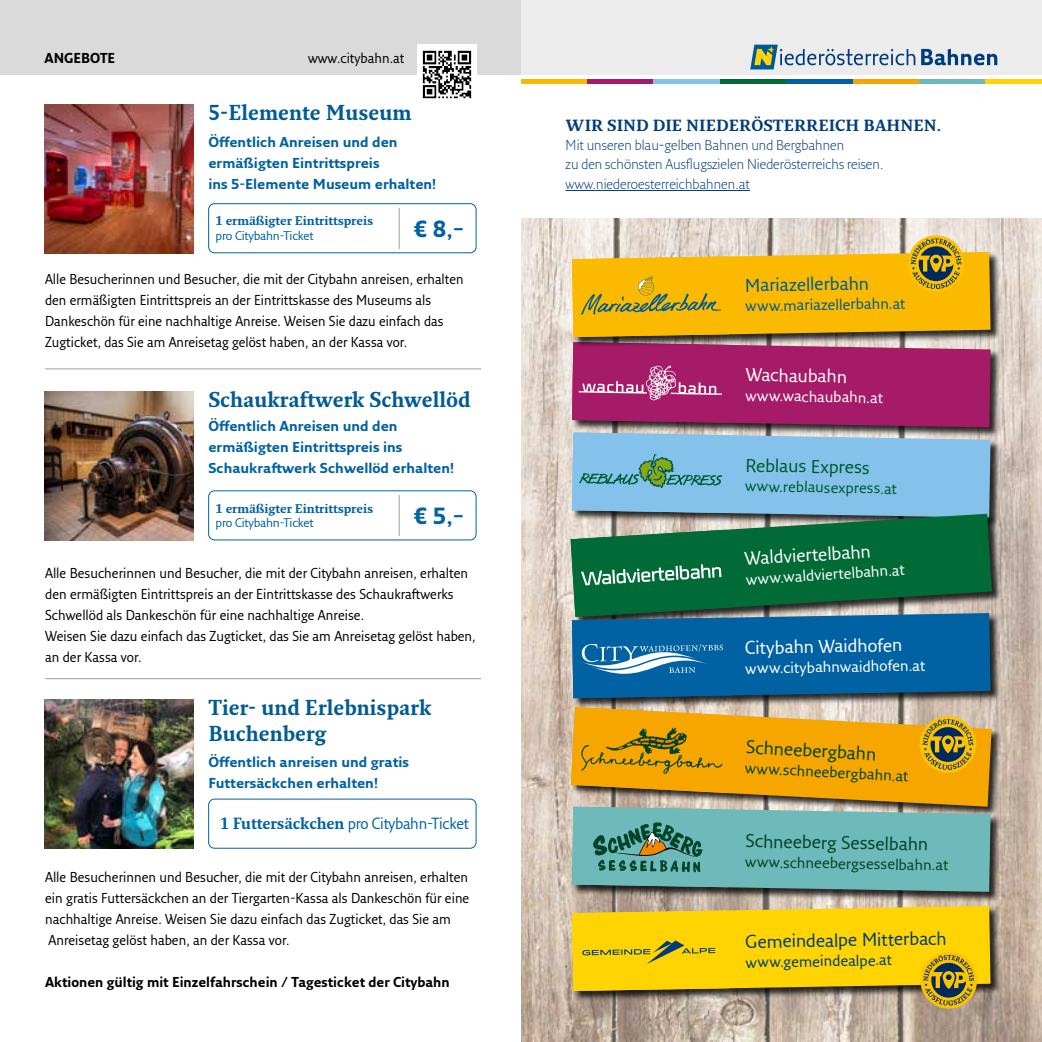
<style>
.page{position:relative;width:1042px;height:1042px;background:#fff}
.page>*{position:absolute;margin:0;border:0;box-sizing:border-box;transform-origin:0 0}
.t1{font:700 22.75px "Fresco Sans Pro";color:#0062a3}
.t2{font:700 21px/25.2px "Fresco Pro";color:#005b94;scale:.95 1}
.t3{font:18.2px "Fresco Sans Pro";color:#fff}
.t4{font:18.2px "Fresco Sans Pro";color:#004428}
.t5{font:18.2px "Fresco Sans Pro";color:#003c7c}
.t6{font:18.2px "Fresco Sans Pro";color:#005b94}
.t7{font:18.2px "Fresco Sans Pro";color:#00582d}
.t8{font:15.75px "Fresco Sans Pro";letter-spacing:-.02em;color:#0062a3;scale:.96 1}
.t9{font:700 15.75px "Fresco Pro";color:#003c7c}
.t10{font:15.05px "Fresco Sans Pro";color:#fff}
.t11{font:15.05px "Fresco Sans Pro";color:#004428}
.t12{font:15.05px "Fresco Sans Pro";color:#005b94}
.t13{font:15.05px "Fresco Sans Pro";color:#00582d}
.t14{font:15.05px "Fresco Sans Pro";color:#003c7c}
.t15{font:14px/21px "Fresco Sans Pro";color:#000;scale:.95 1}
.t16{font:14px/21px "Fresco Sans Pro";color:#000;scale:.94 1}
.t17{font:700 14px/21px "Fresco Sans Pro";color:#0062a3}
.t18{font:300 14px/19.2px "Fresco Sans Pro";color:#003c7c}
.t19{font:700 14px "Fresco Sans Pro";color:#000;scale:.95 1}
.t20{font:700 12.25px "Fresco Pro";letter-spacing:-.01em;color:#0062a3}
.t21{font:12.25px "Fresco Sans Pro";letter-spacing:-.02em;color:#0062a3}
.s1{font-family:"Fresco Pro";font-weight:700}
</style>
<div class="page">
<img style="left:45px;top:699px;width:148px;height:149px">
<div style="left:208px;top:203px;width:268px;height:50px;border:1px solid #0062a3;border-radius:6px"></div>
<hr style="left:399px;top:208px;width:1px;height:41px;background:#9c9d9d">
<div style="left:0;top:0;width:521px;height:74px;background:#dadada"></div>
<img style="left:45px;top:104px;width:148px;height:149px">
<img style="left:45px;top:391px;width:148px;height:149px">
<div style="left:208px;top:490px;width:268px;height:50px;border:1px solid #0062a3;border-radius:6px"></div>
<hr style="left:399px;top:495px;width:1px;height:41px;background:#9c9d9d">
<div style="left:208px;top:799px;width:268px;height:49px;border:1px solid #0062a3;border-radius:6px"></div>
<hr style="left:45px;top:369px;width:436px;height:1px;background:#9c9d9d">
<hr style="left:45px;top:678px;width:436px;height:1px;background:#9c9d9d">
<div style="left:417px;top:45px;width:59px;height:59px;background:#fff"></div>
<img style="left:422px;top:50px;width:50px;height:49px">
<div style="left:521px;top:0;width:521px;height:74px;background:#ececed"></div>
<div style="left:521px;top:79px;width:66px;height:5px;background:#fbba00"></div>
<div style="left:587px;top:79px;width:67px;height:5px;background:#a61b67"></div>
<div style="left:654px;top:79px;width:66px;height:5px;background:#85c2eb"></div>
<div style="left:720px;top:79px;width:66px;height:5px;background:#006b37"></div>
<div style="left:786px;top:79px;width:67px;height:5px;background:#0062a3"></div>
<div style="left:853px;top:79px;width:66px;height:5px;background:#f7a600"></div>
<div style="left:919px;top:79px;width:66px;height:5px;background:#6eb9ba"></div>
<div style="left:985px;top:79px;width:57px;height:5px;background:#ffd400"></div>
<img style="left:521px;top:218px;width:521px;height:824px">
<div style="left:572px;top:342px;width:429px;height:96px;background:#000;opacity:.8"></div>
<div style="left:572px;top:432px;width:429px;height:96px;background:#000;opacity:.8"></div>
<div style="left:571px;top:514px;width:431px;height:113px;background:#000;opacity:.8"></div>
<svg style="left:570px;top:514px;width:422px;height:99px;background:#709279"></svg>
<div style="left:572px;top:613px;width:429px;height:95px;background:#000;opacity:.8"></div>
<svg style="left:570px;top:530px;width:420px;height:168px;background:#156d73"></svg>
<div style="left:570px;top:707px;width:432px;height:110px;background:#000;opacity:.8"></div>
<div style="left:572px;top:806px;width:429px;height:96px;background:#000;opacity:.8"></div>
<div style="left:572px;top:905px;width:429px;height:96px;background:#000;opacity:.8"></div>
<div style="left:572px;top:252px;width:429px;height:95px;background:#000;opacity:.8"></div>
<svg style="left:921px;top:49px;width:76px;height:16px"></svg>
<svg style="left:750px;top:45px;width:165px;height:24px"></svg>
<hr style="left:566px;top:190px;width:184px;height:1px;background:#003c7c">
<svg style="left:572px;top:235px;width:418px;height:282px;background:#b18b78"></svg>
<svg style="left:571px;top:707px;width:420px;height:185px;background:#a7a661"></svg>
<svg style="left:572px;top:906px;width:418px;height:102px;background:#e0be1e"></svg>
<p class="t19" style="left:45px;top:49px;width:76px">ANGEBOTE</p>
<p class="t15" style="left:308px;top:47px;width:103px">www.citybahn.at</p>
<h2 class="t2" style="left:208px;top:100px;width:215px">5-Elemente Museum</h2>
<p class="t17" style="left:208px;top:131px;width:229px">Öffentlich Anreisen und den ermäßigten Eintrittspreis<br>ins 5-Elemente Museum erhalten!</p>
<p class="t20" style="left:216px;top:213px;width:159px">1 ermäßigter Eintrittspreis</p>
<p class="t21" style="left:216px;top:228px;width:100px">pro Citybahn-Ticket</p>
<h1 class="t1" style="left:414px;top:214px;width:52px">€ 8,–</h1>
<p class="t16" style="left:45px;top:268px;width:447px">Alle Besucherinnen und Besucher, die mit der Citybahn anreisen, erhalten den ermäßigten Eintrittspreis an der Eintrittskasse des Museums als Dankeschön für eine nachhaltige Anreise. Weisen Sie dazu einfach das Zugticket, das Sie am Anreisetag gelöst haben, an der Kassa vor.</p>
<h2 class="t2" style="left:208px;top:387px;width:278px">Schaukraftwerk Schwellöd</h2>
<p class="t17" style="left:208px;top:415px;width:247px">Öffentlich Anreisen und den ermäßigten Eintrittspreis ins<br>Schaukraftwerk Schwellöd erhalten!</p>
<p class="t20" style="left:216px;top:500px;width:159px">1 ermäßigter Eintrittspreis</p>
<p class="t21" style="left:216px;top:515px;width:100px">pro Citybahn-Ticket</p>
<h1 class="t1" style="left:414px;top:501px;width:52px">€ 5,–</h1>
<p class="t15" style="left:45px;top:562px;width:455px">Alle Besucherinnen und Besucher, die mit der Citybahn anreisen, erhalten den ermäßigten Eintrittspreis an der Eintrittskasse des Schaukraftwerks Schwellöd als Dankeschön für eine nachhaltige Anreise.<br>Weisen Sie dazu einfach das Zugticket, das Sie am Anreisetag gelöst haben, an der Kassa vor.</p>
<h2 class="t2" style="left:208px;top:695px;width:236px">Tier- und Erlebnispark<br>Buchenberg</h2>
<p class="t17" style="left:208px;top:751px;width:202px">Öffentlich anreisen und gratis<br>Futtersäckchen erhalten!</p>
<p class="t8" style="left:220px;top:814px;width:260px"><span class="s1">1 Futtersäckchen</span> pro Citybahn-Ticket</p>
<p class="t15" style="left:45px;top:866px;width:448px">Alle Besucherinnen und Besucher, die mit der Citybahn anreisen, erhalten ein gratis Futtersäckchen an der Tiergarten-Kassa als Dankeschön für eine nachhaltige Anreise. Weisen Sie dazu einfach das Zugticket, das Sie am Anreisetag gelöst haben, an der Kassa vor.</p>
<p class="t19" style="left:45px;top:973px;width:427px">Aktionen gültig mit Einzelfahrschein / Tagesticket der Citybahn</p>
<p class="t9" style="left:566px;top:115px;width:377px">WIR SIND DIE NIEDERÖSTERREICH BAHNEN.</p>
<p class="t18" style="left:566px;top:135px;width:319px">Mit unseren blau-gelben Bahnen und Bergbahnen<br>zu den schönsten Ausflugszielen Niederösterreichs reisen. www.niederoesterreichbahnen.at</p>
<h3 class="t6" style="left:745px;top:274px;width:126px;rotate:-1deg">Mariazellerbahn</h3>
<p class="t12" style="left:745px;top:296px;width:161px;rotate:-1deg">www.mariazellerbahn.at</p>
<h3 class="t3" style="left:746px;top:363px;width:103px;rotate:1deg">Wachaubahn</h3>
<p class="t10" style="left:745px;top:386px;width:139px;rotate:1deg">www.wachaubahn.at</p>
<h3 class="t7" style="left:746px;top:454px;width:126px;rotate:1deg">Reblaus Express</h3>
<p class="t13" style="left:745px;top:476px;width:153px;rotate:1deg">www.reblausexpress.at</p>
<h3 class="t3" style="left:744px;top:548px;width:128px;rotate:-4deg">Waldviertelbahn</h3>
<p class="t10" style="left:745px;top:569px;width:160px;rotate:-3deg">www.waldviertelbahn.at</p>
<h3 class="t3" style="left:745px;top:636px;width:159px;rotate:-1deg">Citybahn Waidhofen</h3>
<p class="t10" style="left:745px;top:659px;width:181px;rotate:-1deg">www.citybahnwaidhofen.at</p>
<h3 class="t4" style="left:747px;top:735px;width:132px;rotate:3deg">Schneebergbahn</h3>
<p class="t11" style="left:745px;top:758px;width:165px;rotate:3deg">www.schneebergbahn.at</p>
<h3 class="t4" style="left:746px;top:829px;width:184px;rotate:1deg">Schneeberg Sesselbahn</h3>
<p class="t11" style="left:745px;top:852px;width:205px;rotate:1deg">www.schneebergsesselbahn.at</p>
<h3 class="t5" style="left:745px;top:930px;width:203px;rotate:-1deg">Gemeindealpe Mitterbach</h3>
<p class="t14" style="left:746px;top:953px;width:147px;rotate:-1deg">www.gemeindealpe.at</p>
</div>
